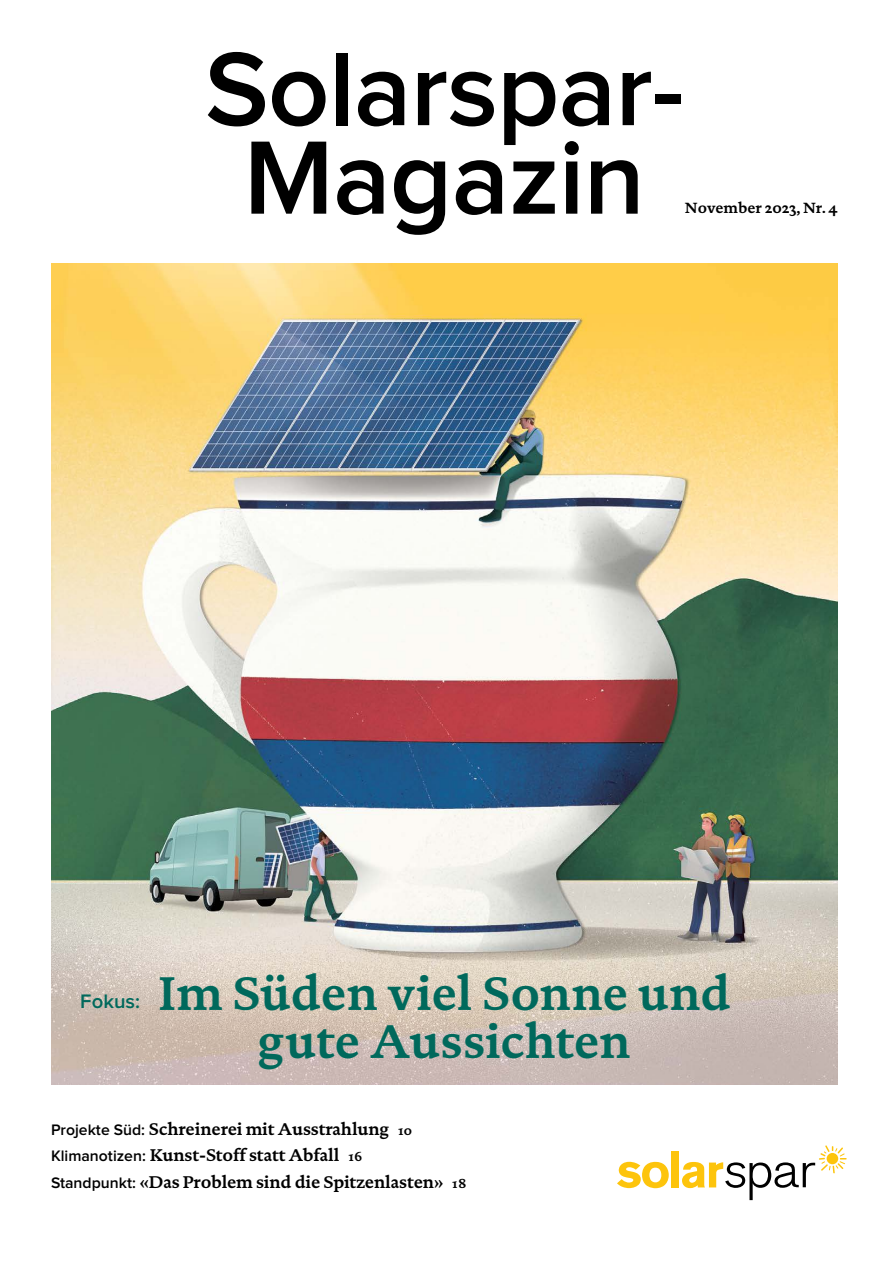
<style>
.page{position:relative;width:893px;height:1263px;background:#fff}
.page>*{position:absolute;margin:0;border:0;box-sizing:border-box;transform-origin:0 0}
.t1{font:600 108px "Proxima Nova";letter-spacing:-.01em;color:#000}
.t2{font:700 48px/48px "DTL Documenta ST";letter-spacing:-.005em;color:#00695c;text-align:center}
.t3{font:600 20.25px "Proxima Nova";color:#00695c}
.t4{font:700 17.25px/26.2px "DTL Documenta ST";letter-spacing:-.01em;color:#000}
.t5{font:700 15px "DTL Documenta ST";color:#000}
.s1{font-family:"Proxima Nova";font-weight:600;font-size:15.75px}
.s2{font-size:13.2px}
</style>
<div class="page">
<img style="left:51px;top:264px;width:787px;height:820px">
<svg style="left:617px;top:1161px;width:52px;height:27px"></svg>
<div style="left:671px;top:1151px;width:7px;height:36px;background:#fdc40c"></div>
<svg style="left:682px;top:1145px;width:165px;height:55px"></svg>
<p class="t1" style="left:205px;top:40px;width:481px">Solarspar-</p>
<p class="t1" style="left:244px;top:128px;width:403px">Magazin</p>
<p class="t5" style="left:685px;top:198px;width:154px">November 2023, Nr. 4</p>
<p class="t3" style="left:80px;top:992px;width:61px">Fokus:</p>
<p class="t2" style="left:158px;top:969px;width:574px">Im Süden viel Sonne und gute Aussichten</p>
<p class="t4" style="left:51px;top:1116px;width:363px"><span class="s1">Projekte Süd:</span> Schreinerei mit Ausstrahlung <span class="s2">10</span></p>
<p class="t4" style="left:51px;top:1142px;width:417px"><span class="s1">Klimanotizen:</span> Kunst-Stoff statt Abfall <span class="s2">16<br></span><span class="s1">Standpunkt:</span> «Das Problem sind die Spitzenlasten» <span class="s2">18</span></p>
</div>
